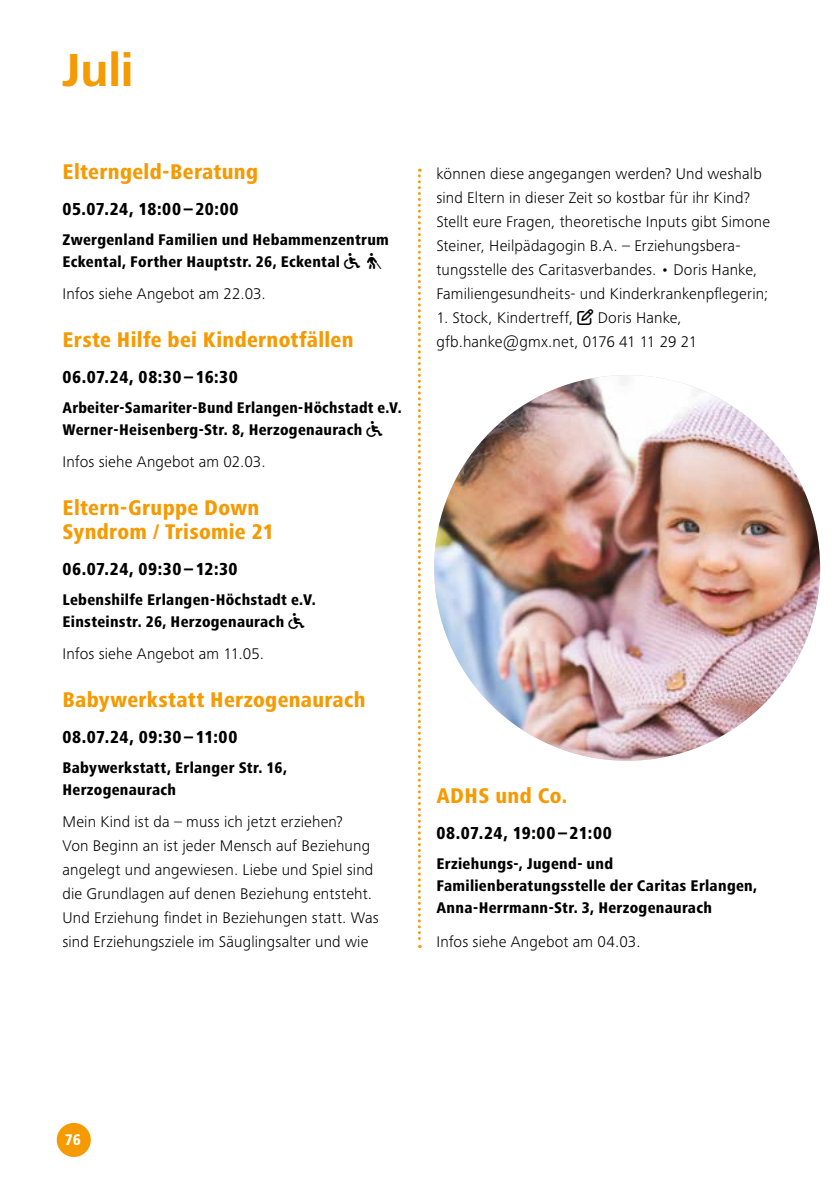
<style>
.page{position:relative;width:840px;height:1191px;background:#fff}
.page>*{position:absolute;margin:0;border:0;box-sizing:border-box;transform-origin:0 0}
.t1{font:700 48px "Frutiger Next LTW1 G";color:#f59a00}
.H3_Headline_11_12pt_orange{font:800 condensed 22px/24px "Frutiger Next LTW1 G";letter-spacing:.015em;color:#f59a00}
.Datum_Uhrzeit_9_12pt{font:800 condensed 18px "Frutiger Next LTW1 G";letter-spacing:.03em;color:#000}
.Grundschrift_8_12pt{font:300 16px/24px "Frutiger Next LTW1 G";letter-spacing:.01em;color:#000}
.Veranstaltungsort_8_11pt{font:800 condensed 16px/22px "Frutiger Next LTW1 G";letter-spacing:.02em;color:#000}
.t2{font:800 condensed 16px "Frutiger Next LTW1 G";color:#fff}
</style>
<div class="page">
<svg style="left:418px;top:169px;width:2px;height:779px"></svg>
<img style="left:434px;top:375px;width:385px;height:385px;border-radius:193px">
<div style="left:57px;top:1123px;width:34px;height:34px;background:#f59a00;border-radius:50%"></div>
<h1 class="t1" style="left:62px;top:42px;width:72px">Juli</h1>
<p class="H3_Headline_11_12pt_orange" style="left:62px;top:160px;width:197px">Elterngeld-Beratung</p>
<p class="Datum_Uhrzeit_9_12pt" style="left:62px;top:199px;width:177px">05.07.24, 18:00–20:00</p>
<p class="Veranstaltungsort_8_11pt" style="left:62px;top:229px;width:328px">Zwergenland Familien und Hebammenzentrum<br>Eckental, Forther Hauptstr. 26, Eckental ★★</p>
<p class="Grundschrift_8_12pt" style="left:62px;top:282px;width:205px">Infos siehe Angebot am 22.03.</p>
<p class="H3_Headline_11_12pt_orange" style="left:62px;top:328px;width:292px">Erste Hilfe bei Kindernotfällen</p>
<p class="Datum_Uhrzeit_9_12pt" style="left:62px;top:367px;width:177px">06.07.24, 08:30 – 16:30</p>
<p class="Veranstaltungsort_8_11pt" style="left:62px;top:397px;width:340px">Arbeiter-Samariter-Bund Erlangen-Höchstadt e.V.<br>Werner-Heisenberg-Str. 8, Herzogenaurach ★★</p>
<p class="Grundschrift_8_12pt" style="left:62px;top:450px;width:204px">Infos siehe Angebot am 02.03.</p>
<p class="H3_Headline_11_12pt_orange" style="left:62px;top:496px;width:213px">Eltern-Gruppe Down<br>Syndrom / Trisomie 21</p>
<p class="Datum_Uhrzeit_9_12pt" style="left:62px;top:559px;width:177px">06.07.24, 09:30 – 12:30</p>
<p class="Veranstaltungsort_8_11pt" style="left:62px;top:589px;width:255px">Lebenshilfe Erlangen-Höchstadt e.V.<br>Einsteinstr. 26, Herzogenaurach ★★</p>
<p class="Grundschrift_8_12pt" style="left:62px;top:642px;width:203px">Infos siehe Angebot am 11.05.</p>
<p class="H3_Headline_11_12pt_orange" style="left:62px;top:688px;width:304px">Babywerkstatt Herzogenaurach</p>
<p class="Datum_Uhrzeit_9_12pt" style="left:62px;top:727px;width:176px">08.07.24, 09:30–11:00</p>
<p class="Veranstaltungsort_8_11pt" style="left:62px;top:757px;width:226px">Babywerkstatt, Erlanger Str. 16,<br>Herzogenaurach</p>
<p class="Grundschrift_8_12pt" style="left:62px;top:810px;width:318px">Mein Kind ist da – muss ich jetzt erziehen?<br>Von Beginn an ist jeder Mensch auf Beziehung angelegt und angewiesen. Liebe und Spiel sind die Grundlagen auf denen Beziehung entsteht.<br>Und Erziehung findet in Beziehungen statt. Was sind Erziehungsziele im Säuglingsalter und wie</p>
<p class="Grundschrift_8_12pt" style="left:436px;top:162px;width:335px">können diese angegangen werden? Und weshalb sind Eltern in dieser Zeit so kostbar für ihr Kind?<br>Stellt eure Fragen, theoretische Inputs gibt Simone Steiner, Heilpädagogin B.A. – Erziehungsbera&shy;tungsstelle des Caritasverbandes. • Doris Hanke, Familiengesundheits- und Kinderkrankenpflegerin;</p>
<p class="Grundschrift_8_12pt" style="left:436px;top:306px;width:138px">1. Stock, Kindertreff,</p>
<p class="Grundschrift_8_12pt" style="left:436px;top:306px;width:262px;text-indent:161px">Doris Hanke, gfb.hanke@gmx.net, 0176 41 11 29 21</p>
<p class="H3_Headline_11_12pt_orange" style="left:436px;top:784px;width:132px">ADHS und Co.</p>
<p class="Datum_Uhrzeit_9_12pt" style="left:436px;top:823px;width:177px">08.07.24, 19:00–21:00</p>
<p class="Veranstaltungsort_8_11pt" style="left:436px;top:853px;width:322px">Erziehungs-, Jugend- und<br>Familienberatungsstelle der Caritas Erlangen,<br>Anna-Herrmann-Str. 3, Herzogenaurach</p>
<p class="Grundschrift_8_12pt" style="left:436px;top:930px;width:205px">Infos siehe Angebot am 04.03.</p>
<p class="t2" style="left:65px;top:1130px;width:18px">76</p>
</div>
